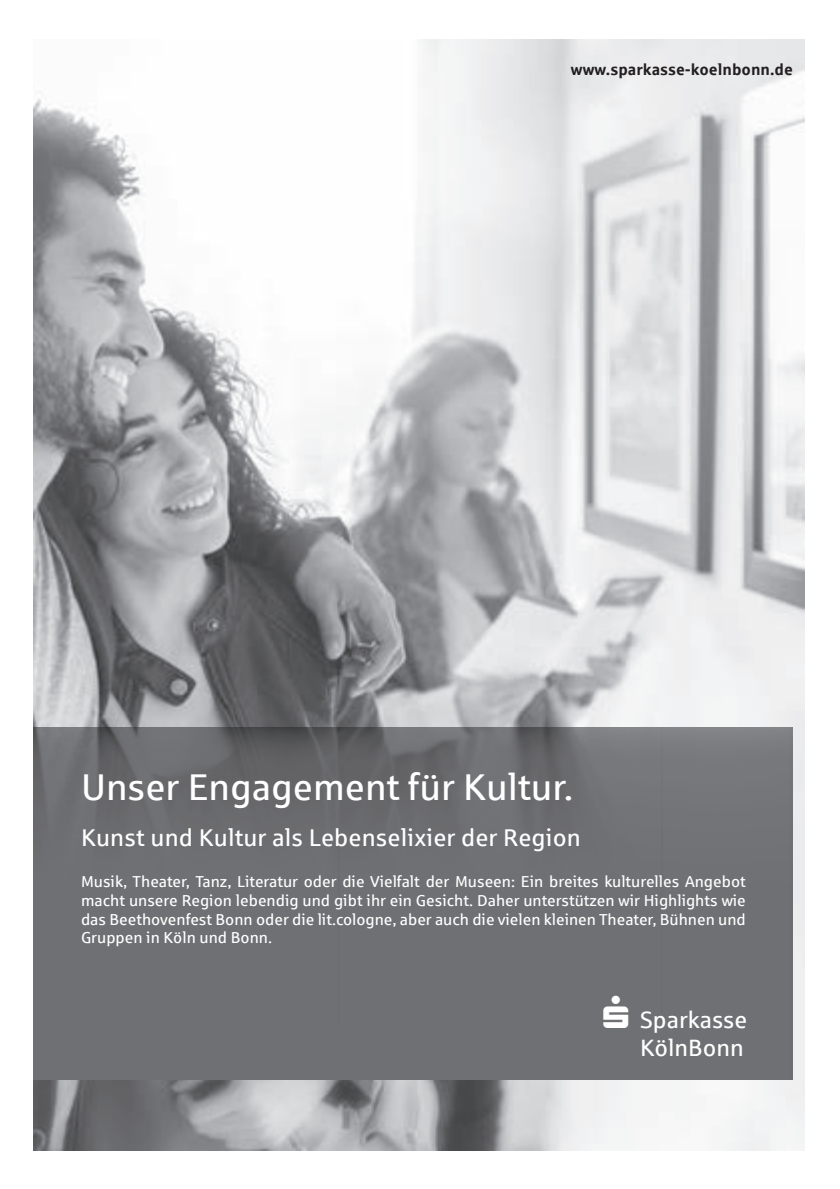
<style>
.page{position:relative;width:840px;height:1189px;background:#fff}
.page>*{position:absolute;margin:0;border:0;box-sizing:border-box;transform-origin:0 0}
.t1{font:37.2px "Sparkasse Rg";color:#fff}
.t2{font:24.2px "Sparkasse Rg";letter-spacing:.005em;color:#fff}
.t3{font:23.6px/28.4px "Sparkasse Rg";color:#fff}
.t4{font:15.8px/18.6px "Sparkasse Rg";color:#fff;text-align:justify}
.t5{font:700 15.8px "Sparkasse Rg";color:#231f20}
</style>
<div class="page">
<img style="left:34px;top:40px;width:770px;height:1110px">
<div style="left:34px;top:786px;width:758px;height:294px;background:#6f7073"></div>
<img style="left:34px;top:727px;width:758px;height:59px">
<img style="left:792px;top:786px;width:1px;height:293px">
<div style="left:603px;top:995px;width:49px;height:33px;background:#6f7073"></div>
<p class="t5" style="left:571px;top:61px;width:223px">www.sparkasse-koelnbonn.de</p>
<h1 class="t1" style="left:81px;top:767px;width:493px">Unser Engagement für Kultur.</h1>
<h2 class="t2" style="left:81px;top:824px;width:501px">Kunst und Kultur als Lebenselixier der Region</h2>
<p class="t4" style="left:81px;top:872px;width:666px">Musik, Theater, Tanz, Literatur oder die Vielfalt der Museen: Ein breites kulturelles Angebot macht unsere Region lebendig und gibt ihr ein Gesicht. Daher unterstützen wir Highlights wie das Beethovenfest Bonn oder die lit.cologne, aber auch die vielen kleinen Theater, Bühnen und Gruppen in Köln und Bonn.</p>
<h3 class="t3" style="left:640px;top:1005px;width:109px">Sparkasse<br>KölnBonn</h3>
</div>
